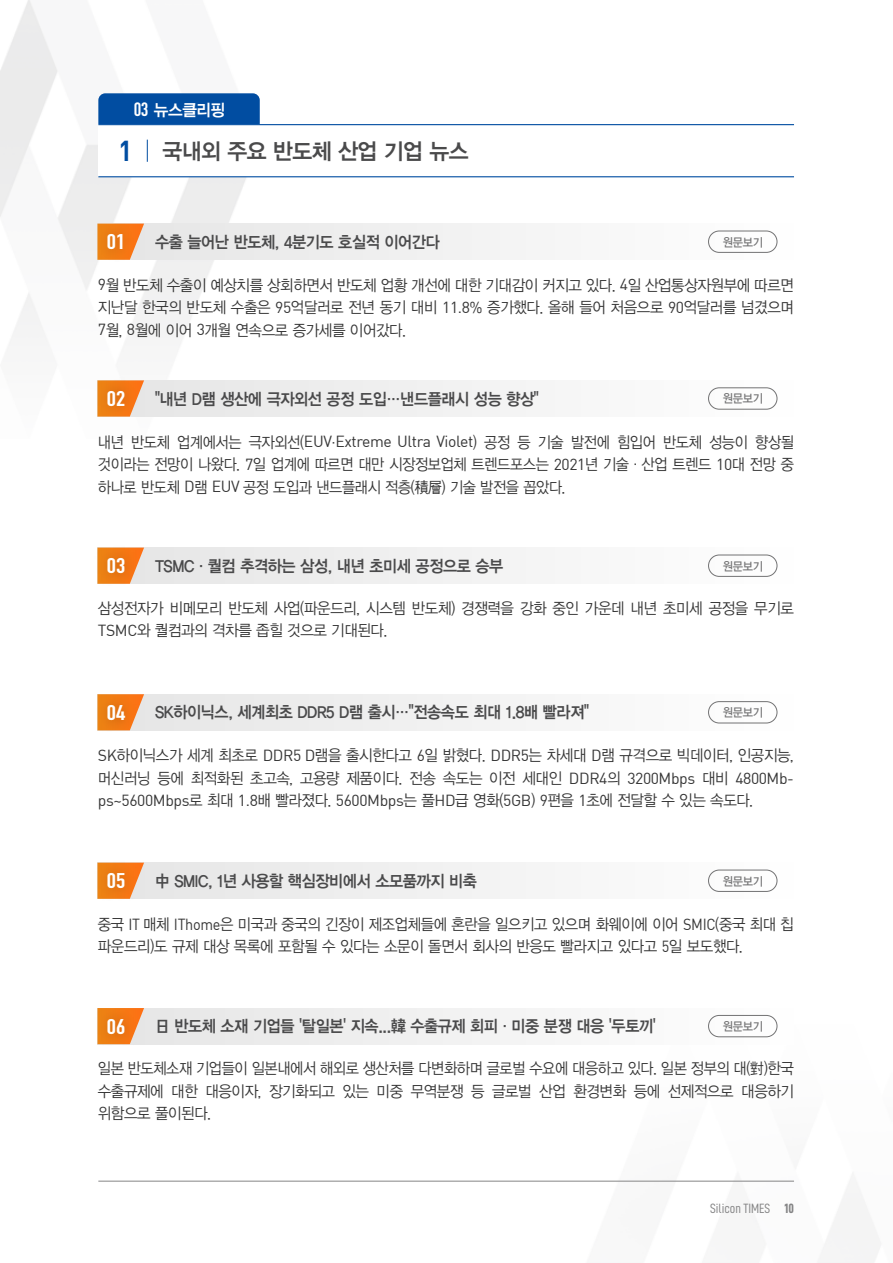
<style>
.page{position:relative;width:893px;height:1263px;background:#fff}
.page>*{position:absolute;margin:0;border:0;box-sizing:border-box;transform-origin:0 0}
.t1{font:22.5px "YDVYGO Std 14";letter-spacing:-.025em;color:#4a4a4b;scale:.96 1}
.t2{font:700 21px "DIN Condensed";color:#fff;scale:1.18 1}
.t3{font:16.65px "YDVYGO Std 14";letter-spacing:-.025em;color:#fff;scale:.96 1}
.t4{font:16.5px "YDVYGO Std 14";letter-spacing:-.025em;color:#4a4a4b;scale:.93 1}
.t5{font:15.75px/22.5px "YDVYGO Std 12";letter-spacing:-.025em;color:#363636;text-align:justify;scale:.93 1}
.t6{font:15.75px/22.5px "YDVYGO Std 12";letter-spacing:-.025em;color:#363636;text-align:justify;scale:.91 1}
.t7{font:15.75px/22.5px "YDVYGO Std 12";letter-spacing:-.025em;color:#363636;scale:.92 1}
.t8{font:13.5px "D DIN Condensed";color:#858586}
.t9{font:12px "YDVYGO Std 13";letter-spacing:-.025em;color:#727273;scale:.93 1}
.s1{font-family:"DIN Pro";font-weight:700;font-stretch:condensed;font-size:19.05px}
.s2{font-family:"DIN";font-weight:700;font-size:28.5px;color:#014da1}
.s3{font-family:"DIN"}
.s4{font-family:"D DIN Condensed Bold"}
</style>
<div class="page">
<hr style="left:98px;top:1181px;width:696px;height:1px;background:#858586">
<div style="left:98px;top:93px;width:162px;height:31px;background:#014da1"></div>
<hr style="left:98px;top:124px;width:696px;height:1px;background:#014da1">
<hr style="left:98px;top:176px;width:696px;height:1px;background:#014da1">
<svg style="left:147px;top:140px;width:1px;height:22px"></svg>
<div style="left:97px;top:224px;width:697px;height:36px;background:#f2f2f2"></div>
<img style="left:89px;top:214px;width:56px;height:61px">
<div style="left:708px;top:231px;width:69px;height:22px;border:1px solid #727273;border-radius:11px"></div>
<div style="left:97px;top:380px;width:697px;height:37px;background:#f2f2f2"></div>
<img style="left:97px;top:370px;width:48px;height:58px">
<div style="left:708px;top:388px;width:69px;height:21px;border:1px solid #727273;border-radius:11px"></div>
<div style="left:97px;top:548px;width:697px;height:36px;background:#f2f2f2"></div>
<img style="left:97px;top:547px;width:48px;height:37px">
<div style="left:708px;top:555px;width:69px;height:22px;border:1px solid #727273;border-radius:11px"></div>
<div style="left:97px;top:694px;width:697px;height:36px;background:#f2f2f2"></div>
<img style="left:97px;top:694px;width:48px;height:37px">
<div style="left:708px;top:701px;width:69px;height:22px;border:1px solid #727273;border-radius:11px"></div>
<div style="left:97px;top:863px;width:697px;height:36px;background:#f2f2f2"></div>
<img style="left:97px;top:862px;width:48px;height:37px">
<div style="left:708px;top:870px;width:69px;height:22px;border:1px solid #727273;border-radius:11px"></div>
<div style="left:97px;top:1008px;width:697px;height:36px;background:#f2f2f2"></div>
<img style="left:97px;top:1008px;width:48px;height:37px">
<div style="left:708px;top:1015px;width:69px;height:22px;border:1px solid #727273;border-radius:11px"></div>
<p class="t3" style="left:134px;top:101px;width:97px"><span class="s1">03</span> 뉴스클리핑</p>
<h1 class="t1" style="left:119px;top:140px;width:366px"><span class="s2">1</span> 국내외 주요 반도체 산업 기업 뉴스</h1>
<h2 class="t2" style="left:107px;top:234px;width:17px">01</h2>
<p class="t4" style="left:155px;top:233px;width:308px">수출 늘어난 반도체, 4분기도 호실적 이어간다</p>
<p class="t5" style="left:98px;top:274px;width:750px"><span class="s3">9</span>월 반도체 수출이 예상치를 상회하면서 반도체 업황 개선에 대한 기대감이 커지고 있다. <span class="s3">4</span>일 산업통상자원부에 따르면 지난달 한국의 반도체 수출은 <span class="s3">95</span>억달러로 전년 동기 대비 <span class="s3">11.8%</span> 증가했다. 올해 들어 처음으로 <span class="s3">90</span>억달러를 넘겼으며 <span class="s3">7</span>월, <span class="s3">8</span>월에 이어 <span class="s3">3</span>개월 연속으로 증가세를 이어갔다.</p>
<p class="t9" style="left:723px;top:236px;width:45px">원문보기</p>
<h2 class="t2" style="left:107px;top:391px;width:17px">02</h2>
<p class="t4" style="left:155px;top:390px;width:414px">"내년 D램 생산에 극자외선 공정 도입…낸드플래시 성능 향상"</p>
<p class="t6" style="left:98px;top:431px;width:766px">내년 반도체 업계에서는 극자외선(<span class="s3">EUV·Extreme Ultra Violet</span>) 공정 등 기술 발전에 힘입어 반도체 성능이 향상될 것이라는 전망이 나왔다. <span class="s3">7</span>일 업계에 따르면 대만 시장정보업체 트렌드포스는 <span class="s3">2021</span>년 기술·산업 트렌드 <span class="s3">10</span>대 전망 중 하나로 반도체 <span class="s3">D</span>램 <span class="s3">EUV</span> 공정 도입과 낸드플래시 적층(積層) 기술 발전을 꼽았다.</p>
<p class="t9" style="left:723px;top:393px;width:45px">원문보기</p>
<h2 class="t2" style="left:107px;top:558px;width:17px">03</h2>
<p class="t4" style="left:155px;top:557px;width:376px">TSMC·퀄컴 추격하는 삼성, 내년 초미세 공정으로 승부</p>
<p class="t5" style="left:98px;top:597px;width:750px">삼성전자가 비메모리 반도체 사업(파운드리, 시스템 반도체) 경쟁력을 강화 중인 가운데 내년 초미세 공정을 무기로<br><span class="s3">TSMC</span>와 퀄컴과의 격차를 좁힐 것으로 기대된다.</p>
<p class="t9" style="left:723px;top:560px;width:45px">원문보기</p>
<h2 class="t2" style="left:107px;top:705px;width:17px">04</h2>
<p class="t4" style="left:155px;top:704px;width:468px">SK하이닉스, 세계최초 DDR5 D램 출시…"전송속도 최대 1.8배 빨라져"</p>
<p class="t5" style="left:98px;top:745px;width:750px"><span class="s3">SK</span>하이닉스가 세계 최초로 <span class="s3">DDR5 D</span>램을 출시한다고 <span class="s3">6</span>일 밝혔다. <span class="s3">DDR5</span>는 차세대 <span class="s3">D</span>램 규격으로 빅데이터, 인공지능, 머신러닝 등에 최적화된 초고속, 고용량 제품이다. 전송 속도는 이전 세대인 <span class="s3">DDR4</span>의 <span class="s3">3200Mbps</span> 대비 <span class="s3">4800Mb&shy;ps~5600Mbps</span>로 최대 <span class="s3">1.8</span>배 빨라졌다. <span class="s3">5600Mbps</span>는 풀<span class="s3">HD</span>급 영화(<span class="s3">5GB</span>) <span class="s3">9</span>편을 <span class="s3">1</span>초에 전달할 수 있는 속도다.</p>
<p class="t9" style="left:723px;top:706px;width:45px">원문보기</p>
<h2 class="t2" style="left:107px;top:873px;width:17px">05</h2>
<p class="t4" style="left:155px;top:872px;width:348px">中 SMIC, 1년 사용할 핵심장비에서 소모품까지 비축</p>
<p class="t7" style="left:98px;top:913px;width:758px">중국 <span class="s3">IT</span> 매체 <span class="s3">IThome</span>은 미국과 중국의 긴장이 제조업체들에 혼란을 일으키고 있으며 화웨이에 이어 <span class="s3">SMIC</span>(중국 최대 칩 파운드리)도 규제 대상 목록에 포함될 수 있다는 소문이 돌면서 회사의 반응도 빨라지고 있다고 <span class="s3">5</span>일 보도했다.</p>
<p class="t9" style="left:723px;top:875px;width:45px">원문보기</p>
<h2 class="t2" style="left:107px;top:1019px;width:17px">06</h2>
<p class="t4" style="left:155px;top:1018px;width:540px">日 반도체 소재 기업들 '탈일본' 지속...韓 수출규제 회피·미중 분쟁 대응 '두토끼'</p>
<p class="t6" style="left:98px;top:1057px;width:766px">일본 반도체소재 기업들이 일본내에서 해외로 생산처를 다변화하며 글로벌 수요에 대응하고 있다. 일본 정부의 대(對)한국 수출규제에 대한 대응이자, 장기화되고 있는 미중 무역분쟁 등 글로벌 산업 환경변화 등에 선제적으로 대응하기 위함으로 풀이된다.</p>
<p class="t9" style="left:723px;top:1020px;width:45px">원문보기</p>
<p class="t8" style="left:710px;top:1201px;width:85px">Silicon TIMES <span class="s4">10</span></p>
</div>
